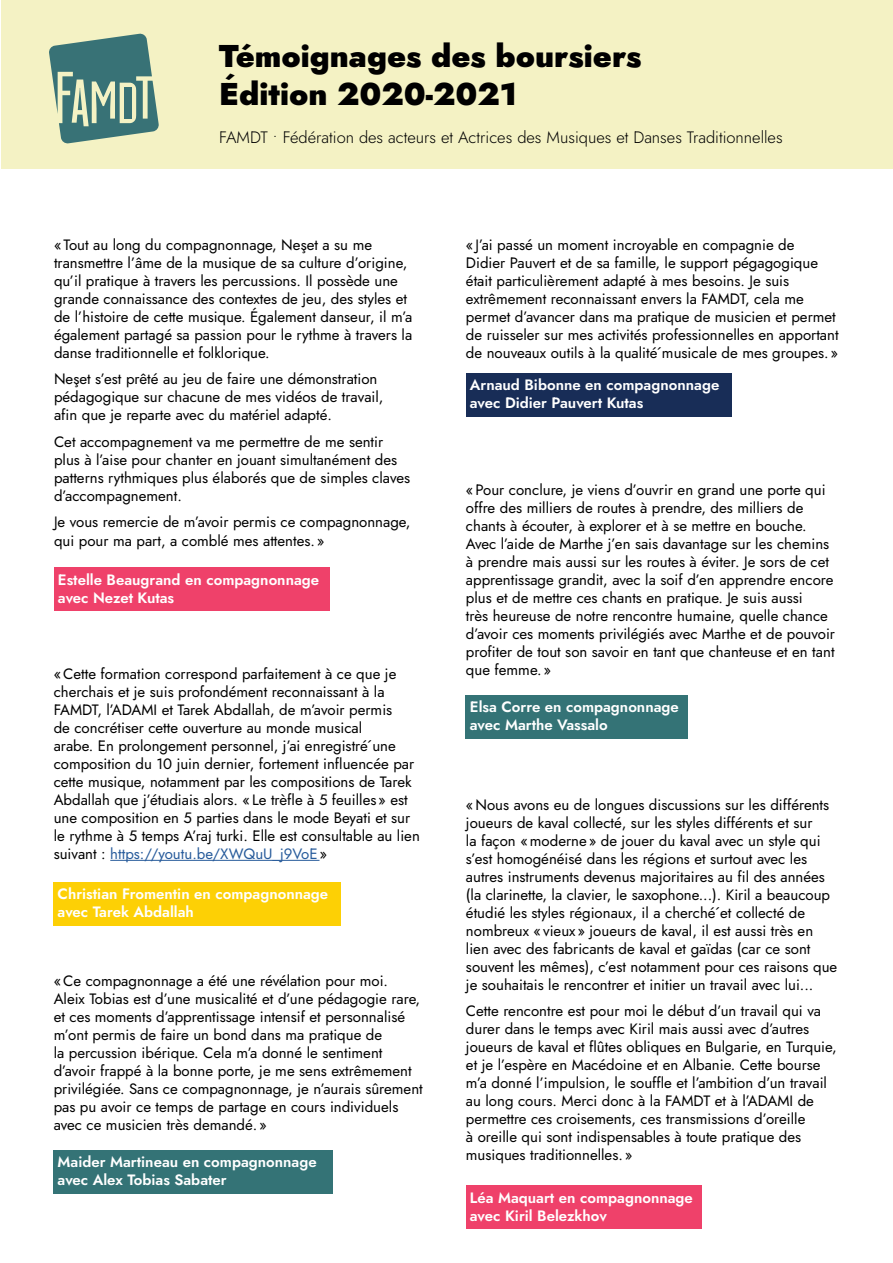
<style>
.page{position:relative;width:893px;height:1263px;background:#fff}
.page>*{position:absolute;margin:0;border:0;box-sizing:border-box;transform-origin:0 0}
.t1{font:900 31.5px/37.8px "Jost";color:#000}
.t2{font:300 16.5px "Jost";color:#000}
.t3{font:15px/18px "Jost";color:#000}
.t4{font:600 15px/18px "Jost";color:#fff}
.s1{color:#275b9b}
</style>
<div class="page">
<div style="left:2px;top:0;width:891px;height:169px;background:#f4f2c4"></div>
<svg style="left:49px;top:33px;width:110px;height:111px"></svg>
<div style="left:54px;top:568px;width:275px;height:43px;background:#ef416a"></div>
<div style="left:466px;top:374px;width:265px;height:43px;background:#182d57"></div>
<div style="left:466px;top:695px;width:222px;height:43px;background:#347376"></div>
<div style="left:54px;top:882px;width:287px;height:43px;background:#fdd005"></div>
<hr style="left:110px;top:860px;width:209px;height:1px;background:#275b9b">
<div style="left:466px;top:1186px;width:236px;height:43px;background:#ef416a"></div>
<div style="left:54px;top:1151px;width:279px;height:43px;background:#347376"></div>
<h1 class="t1" style="left:219px;top:37px;width:424px">Témoignages des boursiers<br>Édition 2020-2021</h1>
<p class="t2" style="left:219px;top:126px;width:565px">FAMDT • Fédération des acteurs et Actrices des Musiques et Danses Traditionnelles</p>
<p class="t3" style="left:54px;top:236px;width:360px">« Tout au long du compagnonnage, Neşet a su me transmettre l’âme de la musique de sa culture d’origine, qu’il pratique à travers les percussions. Il possède une grande connaissance des contextes de jeu, des styles et de l’histoire de cette musique. Également danseur, il m’a également partagé sa passion pour le rythme à travers la danse traditionnelle et folklorique.</p>
<p class="t3" style="left:54px;top:370px;width:331px">Neşet s’est prêté au jeu de faire une démonstration pédagogique sur chacune de mes vidéos de travail, afin que je reparte avec du matériel adapté.</p>
<p class="t3" style="left:54px;top:433px;width:358px">Cet accompagnement va me permettre de me sentir plus à l’aise pour chanter en jouant simultanément des patterns rythmiques plus élaborés que de simples claves d’accompagnement.</p>
<p class="t3" style="left:54px;top:513px;width:358px">Je vous remercie de m’avoir permis ce compagnonnage, qui pour ma part, a comblé mes attentes. »</p>
<p class="t4" style="left:58px;top:571px;width:263px">Estelle Beaugrand en compagnonnage avec Nezet Kutas</p>
<p class="t3" style="left:54px;top:665px;width:368px">« Cette formation correspond parfaitement à ce que je cherchais et je suis profondément reconnaissant à la FAMDT, l’ADAMI et Tarek Abdallah, de m’avoir permis<br>de concrétiser cette ouverture au monde musical<br>arabe. En prolongement personnel, j’ai enregistré́une composition du 10 juin dernier, fortement influencée par cette musique, notamment par les compositions de Tarek Abdallah que j’étudiais alors. « Le trèfle à 5 feuilles » est une composition en 5 parties dans le mode Beyati et sur le rythme à 5 temps A’raj turki. Elle est consultable au lien suivant : <span class="s1">https://youtu.be/XWQuU_j9VoE</span> »</p>
<p class="t4" style="left:58px;top:884px;width:272px">Christian Fromentin en compagnonnage avec Tarek Abdallah</p>
<p class="t3" style="left:54px;top:971px;width:371px">« Ce compagnonnage a été une révélation pour moi.<br>Aleix Tobias est d’une musicalité et d’une pédagogie rare, et ces moments d’apprentissage intensif et personnalisé m’ont permis de faire un bond dans ma pratique de<br>la percussion ibérique. Cela m’a donné le sentiment d’avoir frappé à la bonne porte, je me sens extrêmement privilégiée. Sans ce compagnonnage, je n’aurais sûrement pas pu avoir ce temps de partage en cours individuels avec ce musicien très demandé. »</p>
<p class="t4" style="left:58px;top:1153px;width:261px">Maider Martineau en compagnonnage avec Alex Tobias Sabater</p>
<p class="t3" style="left:466px;top:236px;width:374px">« J’ai passé un moment incroyable en compagnie de<br>Didier Pauvert et de sa famille, le support pégagogique était particulièrement adapté à mes besoins. Je suis extrêmement reconnaissant envers la FAMDT, cela me permet d’avancer dans ma pratique de musicien et permet de ruisseler sur mes activités professionnelles en apportant de nouveaux outils à la qualité́musicale de mes groupes. »</p>
<p class="t4" style="left:470px;top:376px;width:251px">Arnaud Bibonne en compagnonnage avec Didier Pauvert Kutas</p>
<p class="t3" style="left:466px;top:481px;width:371px">« Pour conclure, je viens d’ouvrir en grand une porte qui offre des milliers de routes à prendre, des milliers de chants à écouter, à explorer et à se mettre en bouche.<br>Avec l’aide de Marthe j’en sais davantage sur les chemins à prendre mais aussi sur les routes à éviter. Je sors de cet apprentissage grandit, avec la soif d’en apprendre encore plus et de mettre ces chants en pratique. Je suis aussi<br>très heureuse de notre rencontre humaine, quelle chance d’avoir ces moments privilégiés avec Marthe et de pouvoir profiter de tout son savoir en tant que chanteuse et en tant que femme. »</p>
<p class="t4" style="left:470px;top:698px;width:210px">Elsa Corre en compagnonnage avec Marthe Vassalo</p>
<p class="t3" style="left:466px;top:795px;width:373px">« Nous avons eu de longues discussions sur les différents joueurs de kaval collecté, sur les styles différents et sur<br>la façon « moderne » de jouer du kaval avec un style qui s’est homogénéisé dans les régions et surtout avec les autres instruments devenus majoritaires au fil des années (la clarinette, la clavier, le saxophone...). Kiril a beaucoup étudié les styles régionaux, il a cherché́et collecté de nombreux « vieux » joueurs de kaval, il est aussi très en lien avec des fabricants de kaval et gaïdas (car ce sont souvent les mêmes), c’est notamment pour ces raisons que je souhaitais le rencontrer et initier un travail avec lui...</p>
<p class="t3" style="left:466px;top:1002px;width:372px">Cette rencontre est pour moi le début d’un travail qui va durer dans le temps avec Kiril mais aussi avec d’autres joueurs de kaval et flûtes obliques en Bulgarie, en Turquie, et je l’espère en Macédoine et en Albanie. Cette bourse m’a donné l’impulsion, le souffle et l’ambition d’un travail au long cours. Merci donc à la FAMDT et à l’ADAMI de permettre ces croisements, ces transmissions d’oreille<br>à oreille qui sont indispensables à toute pratique des musiques traditionnelles. »</p>
<p class="t4" style="left:470px;top:1189px;width:225px">Léa Maquart en compagnonnage avec Kiril Belezkhov</p>
</div>
